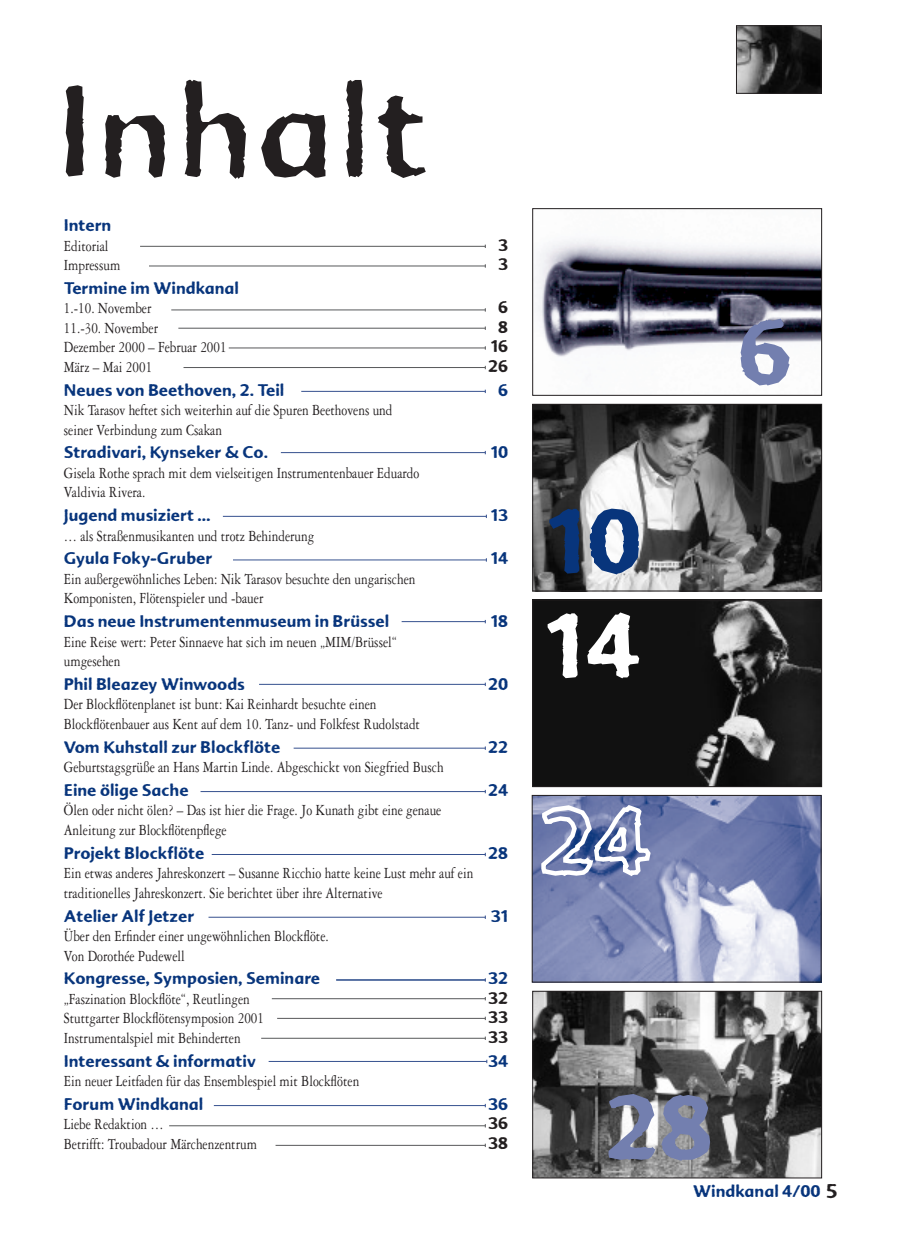
<style>
.page{position:relative;width:915px;height:1242px;background:#fff}
.page>*{position:absolute;margin:0;border:0;box-sizing:border-box;transform-origin:0 0}
.t1{font:135px "Advert Rough Two";color:#231f20}
.t2{font:90px "Advert Rough Three";color:#737faf}
.t3{font:90px "Advert Rough Three";color:#fff}
.t4{font:90px "Advert Rough Three";color:#08357c}
.t5{font:19.5px "Advert Rough Three";color:#231f20}
.t6{font:16.5px/19.5px "Garamond Three";color:#231f20;scale:.8 1}
.t7{font:16.5px/19.5px "Advert Rough Three";color:#08357c}
.t8{font:16.5px "Advert Rough Three";color:#231f20}
.s1{font-family:"Advert Rough Three";color:#08357c}
.s2{font-family:"Garamond Three";color:#231f20}
</style>
<div class="page">
<img style="left:537px;top:239px;width:282px;height:118px">
<div style="left:532px;top:208px;width:289px;height:187px;border:1px solid #231f20"></div>
<img style="left:534px;top:406px;width:285px;height:183px">
<div style="left:532px;top:404px;width:289px;height:187px;border:1px solid #231f20"></div>
<img style="left:534px;top:602px;width:285px;height:183px">
<div style="left:532px;top:600px;width:289px;height:187px;border:1px solid #231f20"></div>
<img style="left:533px;top:797px;width:286px;height:183px">
<div style="left:531px;top:795px;width:290px;height:187px;border:1px solid #231f20"></div>
<img style="left:534px;top:993px;width:285px;height:183px">
<div style="left:532px;top:991px;width:289px;height:187px;border:1px solid #231f20"></div>
<svg style="left:537px;top:802px;width:117px;height:77px"></svg>
<hr style="left:140px;top:246px;width:345px;height:1px;background:#57585a">
<hr style="left:149px;top:266px;width:336px;height:1px;background:#57585a">
<hr style="left:171px;top:309px;width:314px;height:1px;background:#57585a">
<hr style="left:178px;top:328px;width:307px;height:1px;background:#57585a">
<hr style="left:229px;top:347px;width:256px;height:1px;background:#57585a">
<hr style="left:183px;top:367px;width:302px;height:1px;background:#57585a">
<hr style="left:301px;top:391px;width:184px;height:1px;background:#35508e">
<hr style="left:281px;top:452px;width:204px;height:1px;background:#35508e">
<hr style="left:223px;top:516px;width:263px;height:1px;background:#35508e">
<hr style="left:233px;top:559px;width:253px;height:1px;background:#35508e">
<hr style="left:401px;top:621px;width:84px;height:1px;background:#35508e">
<hr style="left:212px;top:854px;width:273px;height:1px;background:#35508e">
<hr style="left:268px;top:1061px;width:218px;height:1px;background:#35508e">
<hr style="left:261px;top:1038px;width:224px;height:1px;background:#57585a">
<hr style="left:277px;top:1018px;width:208px;height:1px;background:#57585a">
<hr style="left:272px;top:998px;width:213px;height:1px;background:#57585a">
<hr style="left:208px;top:917px;width:277px;height:1px;background:#35508e">
<hr style="left:169px;top:1125px;width:316px;height:1px;background:#57585a">
<hr style="left:336px;top:979px;width:149px;height:1px;background:#35508e">
<hr style="left:214px;top:1105px;width:271px;height:1px;background:#35508e">
<hr style="left:275px;top:1145px;width:210px;height:1px;background:#57585a">
<hr style="left:200px;top:791px;width:285px;height:1px;background:#35508e">
<hr style="left:293px;top:748px;width:192px;height:1px;background:#35508e">
<hr style="left:259px;top:684px;width:226px;height:1px;background:#35508e">
<img style="left:738px;top:28px;width:81px;height:64px">
<div style="left:736px;top:26px;width:85px;height:68px;border:1px solid #231f20"></div>
<p class="t1" style="left:55px;top:53px;width:376px">Inhalt</p>
<p class="t6" style="left:64px;top:216px;width:61px"><span class="s1">Intern<br></span>Editorial</p>
<p class="t8" style="left:498px;top:235px;width:11px">3</p>
<p class="t6" style="left:64px;top:255px;width:72px">Impressum</p>
<p class="t8" style="left:498px;top:254px;width:11px">3</p>
<p class="t7" style="left:64px;top:278px;width:177px">Termine im Windkanal<br><span class="s2">1.-10. November</span></p>
<p class="t8" style="left:498px;top:297px;width:11px">6</p>
<p class="t6" style="left:64px;top:318px;width:119px">11.-30. November</p>
<p class="t8" style="left:498px;top:317px;width:11px">8</p>
<p class="t6" style="left:64px;top:337px;width:205px">Dezember 2000 – Februar 2001</p>
<p class="t8" style="left:490px;top:336px;width:19px">16</p>
<p class="t6" style="left:64px;top:357px;width:112px">März – Mai 2001</p>
<p class="t8" style="left:488px;top:356px;width:21px">26</p>
<p class="t7" style="left:64px;top:380px;width:222px">Neues von Beethoven, 2. Teil</p>
<p class="t7" style="left:498px;top:380px;width:11px">6</p>
<p class="t6" style="left:64px;top:400px;width:412px">Nik Tarasov heftet sich weiterhin auf die Spuren Beethovens und seiner Verbindung zum Csakan</p>
<p class="t7" style="left:64px;top:443px;width:206px">Stradivari, Kynseker &amp; Co.</p>
<p class="t7" style="left:490px;top:443px;width:19px">10</p>
<p class="t6" style="left:64px;top:463px;width:446px">Gisela Rothe sprach mit dem vielseitigen Instrumentenbauer Eduardo<br>Valdivia Rivera.</p>
<p class="t7" style="left:64px;top:505px;width:148px">Jugend musiziert …</p>
<p class="t7" style="left:490px;top:505px;width:19px">13</p>
<p class="t6" style="left:64px;top:523px;width:315px;line-height:23.7px">… als Straßenmusikanten und trotz Behinderung<br><span class="s1">Gyula Foky-Gruber</span></p>
<p class="t7" style="left:490px;top:549px;width:19px">14</p>
<p class="t6" style="left:64px;top:569px;width:441px">Ein außergewöhnliches Leben: Nik Tarasov besuchte den ungarischen<br>Komponisten, Flötenspieler und -bauer</p>
<p class="t7" style="left:64px;top:611px;width:327px">Das neue Instrumentenmuseum in Brüssel</p>
<p class="t7" style="left:490px;top:611px;width:19px">18</p>
<p class="t6" style="left:64px;top:632px;width:418px">Eine Reise wert: Peter Sinnaeve hat sich im neuen „MIM/Brüssel“ umgesehen</p>
<p class="t7" style="left:64px;top:674px;width:182px">Phil Bleazey Winwoods</p>
<p class="t7" style="left:488px;top:674px;width:21px">20</p>
<p class="t6" style="left:64px;top:694px;width:446px">Der Blockflötenplanet ist bunt: Kai Reinhardt besuchte einen<br>Blockflötenbauer aus Kent auf dem 10. Tanz- und Folkfest Rudolstadt</p>
<p class="t7" style="left:64px;top:737px;width:218px">Vom Kuhstall zur Blockflöte</p>
<p class="t7" style="left:488px;top:737px;width:21px">22</p>
<p class="t6" style="left:64px;top:755px;width:476px;line-height:23.7px">Geburtstagsgrüße an Hans Martin Linde. Abgeschickt von Siegfried Busch<br><span class="s1">Eine ölige Sache</span></p>
<p class="t7" style="left:488px;top:780px;width:21px">24</p>
<p class="t6" style="left:64px;top:800px;width:473px">Ölen oder nicht ölen? – Das ist hier die Frage. Jo Kunath gibt eine genaue<br>Anleitung zur Blockflötenpflege</p>
<p class="t7" style="left:64px;top:843px;width:142px">Projekt Blockflöte</p>
<p class="t7" style="left:488px;top:843px;width:21px">28</p>
<p class="t6" style="left:64px;top:863px;width:513px">Ein etwas anderes Jahreskonzert – Susanne Ricchio hatte keine Lust mehr auf ein traditionelles Jahreskonzert. Sie berichtet über ihre Alternative</p>
<p class="t7" style="left:64px;top:906px;width:132px">Atelier Alf Jetzer</p>
<p class="t7" style="left:490px;top:906px;width:19px">31</p>
<p class="t6" style="left:64px;top:926px;width:332px">Über den Erfinder einer ungewöhnlichen Blockflöte.<br>Von Dorothée Pudewell</p>
<p class="t7" style="left:64px;top:968px;width:258px">Kongresse, Symposien, Seminare</p>
<p class="t7" style="left:488px;top:968px;width:21px">32</p>
<p class="t6" style="left:64px;top:989px;width:234px">„Faszination Blockflöte“, Reutlingen</p>
<p class="t8" style="left:488px;top:988px;width:21px">32</p>
<p class="t6" style="left:64px;top:1008px;width:252px">Stuttgarter Blockflötensymposion 2001</p>
<p class="t8" style="left:488px;top:1007px;width:21px">33</p>
<p class="t6" style="left:64px;top:1028px;width:222px">Instrumentalspiel mit Behinderten</p>
<p class="t8" style="left:488px;top:1027px;width:21px">33</p>
<p class="t7" style="left:64px;top:1051px;width:194px">Interessant &amp; informativ</p>
<p class="t7" style="left:488px;top:1051px;width:21px">34</p>
<p class="t6" style="left:64px;top:1069px;width:370px;line-height:23.7px">Ein neuer Leitfaden für das Ensemblespiel mit Blockflöten<br><span class="s1">Forum Windkanal</span></p>
<p class="t7" style="left:488px;top:1094px;width:21px">36</p>
<p class="t6" style="left:64px;top:1114px;width:126px">Liebe Redaktion …</p>
<p class="t8" style="left:488px;top:1113px;width:21px">36</p>
<p class="t6" style="left:64px;top:1134px;width:243px">Betrifft: Troubadour Märchenzentrum</p>
<p class="t8" style="left:488px;top:1133px;width:21px">38</p>
<p class="t4" style="left:546px;top:488px;width:97px">10</p>
<p class="t3" style="left:544px;top:592px;width:97px">14</p>
<p class="t2" style="left:737px;top:298px;width:56px">6</p>
<p class="t2" style="left:604px;top:1073px;width:111px">28</p>
<p class="t7" style="left:693px;top:1181px;width:129px">Windkanal 4/00</p>
<p class="t5" style="left:825px;top:1179px;width:13px">5</p>
</div>
